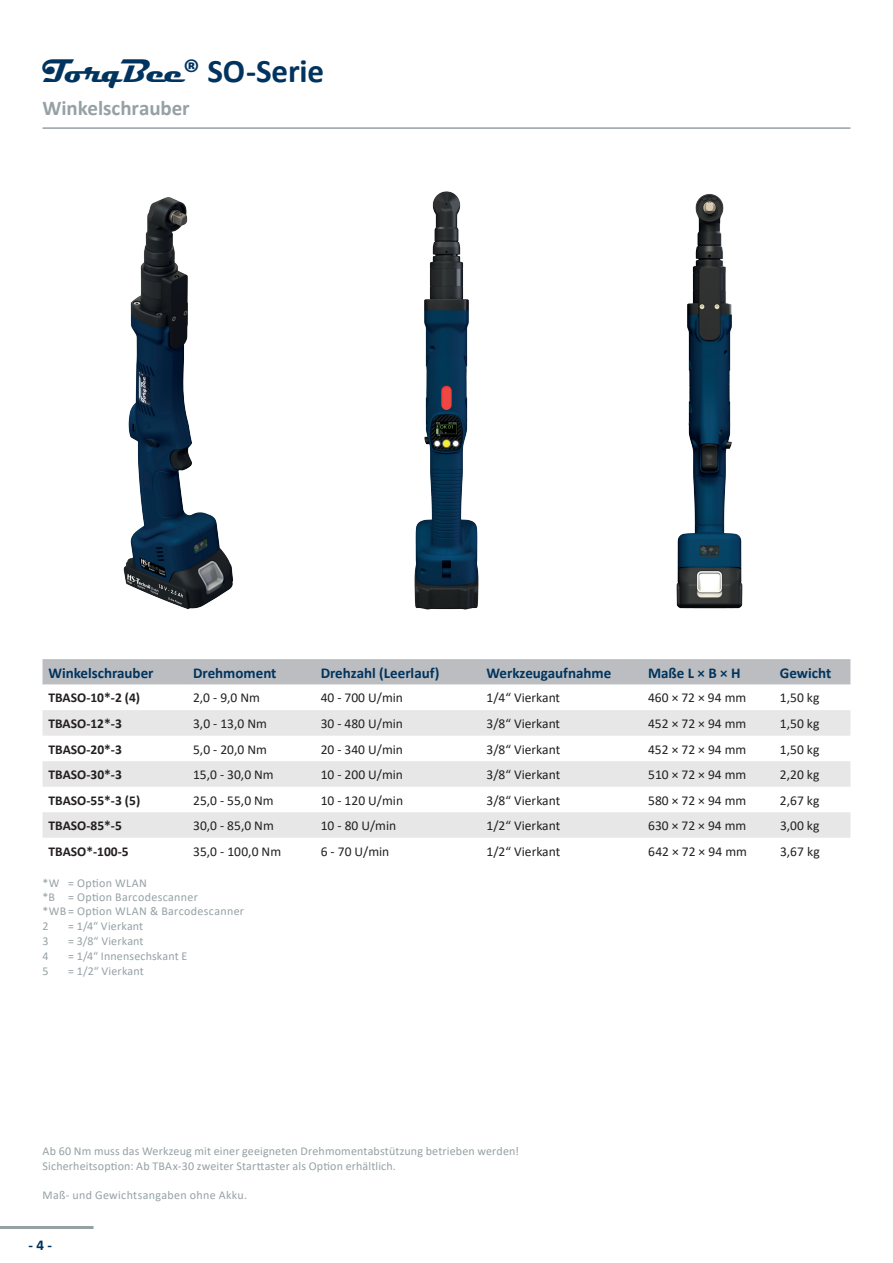
<style>
.page{position:relative;width:893px;height:1263px;background:#fff}
.page>*{position:absolute;margin:0;border:0;box-sizing:border-box;transform-origin:0 0}
.t1{font:700 33px "Calibri";letter-spacing:-.005em;color:#00345e}
.t2{font:700 21px "Calibri";letter-spacing:-.005em;color:#96a1a5}
.t3{font:700 15px "Calibri";color:#00345e}
.t4{font:13.5px "Calibri";color:#231f20}
.t5{font:700 13.5px "Calibri";color:#231f20}
.t6{font:12px/14.5px "Calibri";letter-spacing:.015em;color:#96a1a5}
.s1{font-family:"Magneto"}
</style>
<div class="page">
<hr style="left:0;top:1226px;width:94px;height:3px;background:#96a1a5">
<svg style="left:43px;top:659px;width:807px;height:26px;background:#bdbec1"></svg>
<svg style="left:43px;top:710px;width:807px;height:128px;fill:#e7e7e8"></svg>
<hr style="left:43px;top:127px;width:807px;height:2px;background:#96a1a5">
<img style="left:414px;top:191px;width:65px;height:419px">
<img style="left:676px;top:194px;width:67px;height:415px">
<img style="left:123px;top:197px;width:110px;height:412px">
<h1 class="t1" style="left:43px;top:47px;width:283px"><span class="s1">TorqBee</span>® SO-Serie</h1>
<h2 class="t2" style="left:43px;top:93px;width:149px">Winkelschrauber</h2>
<p class="t3" style="left:49px;top:662px;width:107px">Winkelschrauber</p>
<p class="t3" style="left:193px;top:662px;width:85px">Drehmoment</p>
<p class="t3" style="left:321px;top:662px;width:120px">Drehzahl (Leerlauf)</p>
<p class="t3" style="left:486px;top:662px;width:126px">Werkzeugaufnahme</p>
<p class="t3" style="left:648px;top:662px;width:94px">Maße L × B × H</p>
<p class="t3" style="left:780px;top:662px;width:53px">Gewicht</p>
<p class="t5" style="left:49px;top:688px;width:93px">TBASO-10*-2 (4)</p>
<p class="t4" style="left:193px;top:689px;width:68px">2,0 - 9,0 Nm</p>
<p class="t4" style="left:321px;top:689px;width:84px">40 - 700 U/min</p>
<p class="t4" style="left:486px;top:689px;width:75px">1/4“ Vierkant</p>
<p class="t4" style="left:648px;top:689px;width:100px">460 × 72 × 94 mm</p>
<p class="t4" style="left:780px;top:689px;width:41px">1,50 kg</p>
<p class="t5" style="left:49px;top:714px;width:75px">TBASO-12*-3</p>
<p class="t4" style="left:193px;top:714px;width:75px">3,0 - 13,0 Nm</p>
<p class="t4" style="left:321px;top:714px;width:84px">30 - 480 U/min</p>
<p class="t4" style="left:486px;top:714px;width:75px">3/8“ Vierkant</p>
<p class="t4" style="left:648px;top:714px;width:100px">452 × 72 × 94 mm</p>
<p class="t4" style="left:780px;top:714px;width:41px">1,50 kg</p>
<p class="t5" style="left:49px;top:739px;width:75px">TBASO-20*-3</p>
<p class="t4" style="left:193px;top:740px;width:75px">5,0 - 20,0 Nm</p>
<p class="t4" style="left:321px;top:740px;width:84px">20 - 340 U/min</p>
<p class="t4" style="left:487px;top:740px;width:75px">3/8“ Vierkant</p>
<p class="t4" style="left:648px;top:740px;width:100px">452 × 72 × 94 mm</p>
<p class="t4" style="left:780px;top:740px;width:41px">1,50 kg</p>
<p class="t5" style="left:49px;top:765px;width:75px">TBASO-30*-3</p>
<p class="t4" style="left:193px;top:765px;width:82px">15,0 - 30,0 Nm</p>
<p class="t4" style="left:321px;top:765px;width:84px">10 - 200 U/min</p>
<p class="t4" style="left:487px;top:765px;width:75px">3/8“ Vierkant</p>
<p class="t4" style="left:648px;top:765px;width:100px">510 × 72 × 94 mm</p>
<p class="t4" style="left:780px;top:765px;width:41px">2,20 kg</p>
<p class="t5" style="left:49px;top:790px;width:93px">TBASO-55*-3 (5)</p>
<p class="t4" style="left:193px;top:791px;width:82px">25,0 - 55,0 Nm</p>
<p class="t4" style="left:321px;top:791px;width:84px">10 - 120 U/min</p>
<p class="t4" style="left:487px;top:791px;width:75px">3/8“ Vierkant</p>
<p class="t4" style="left:648px;top:791px;width:100px">580 × 72 × 94 mm</p>
<p class="t4" style="left:780px;top:791px;width:41px">2,67 kg</p>
<p class="t5" style="left:49px;top:816px;width:75px">TBASO-85*-5</p>
<p class="t4" style="left:193px;top:816px;width:82px">30,0 - 85,0 Nm</p>
<p class="t4" style="left:321px;top:816px;width:77px">10 - 80 U/min</p>
<p class="t4" style="left:487px;top:816px;width:75px">1/2“ Vierkant</p>
<p class="t4" style="left:648px;top:816px;width:100px">630 × 72 × 94 mm</p>
<p class="t4" style="left:780px;top:816px;width:41px">3,00 kg</p>
<p class="t5" style="left:49px;top:841px;width:82px">TBASO*-100-5</p>
<p class="t4" style="left:193px;top:842px;width:90px">35,0 - 100,0 Nm</p>
<p class="t4" style="left:321px;top:842px;width:70px">6 - 70 U/min</p>
<p class="t4" style="left:487px;top:842px;width:75px">1/2“ Vierkant</p>
<p class="t4" style="left:648px;top:842px;width:100px">642 × 72 × 94 mm</p>
<p class="t4" style="left:780px;top:842px;width:41px">3,67 kg</p>
<p class="t6" style="left:43px;top:875px;width:203px">*W = Option WLAN<br>*B = Option Barcodescanner<br>*WB = Option WLAN &amp; Barcodescanner<br>2</p>
<p class="t6" style="left:68px;top:919px;width:77px">= 1/4“ Vierkant</p>
<p class="t6" style="left:43px;top:934px;width:8px">3</p>
<p class="t6" style="left:68px;top:934px;width:77px">= 3/8“ Vierkant</p>
<p class="t6" style="left:43px;top:949px;width:8px">4</p>
<p class="t6" style="left:68px;top:949px;width:121px">= 1/4“ Innensechskant E</p>
<p class="t6" style="left:43px;top:964px;width:8px">5</p>
<p class="t6" style="left:68px;top:964px;width:77px">= 1/2“ Vierkant</p>
<p class="t6" style="left:43px;top:1143px;width:478px;line-height:15px">Ab 60 Nm muss das Werkzeug mit einer geeigneten Drehmomentabstützung betrieben werden!<br>Sicherheitsoption: Ab TBAx-30 zweiter Starttaster als Option erhältlich.</p>
<p class="t6" style="left:43px;top:1187px;width:206px">Maß- und Gewichtsangaben ohne Akku.</p>
<p class="t3" style="left:29px;top:1235px;width:25px">-4-</p>
</div>
